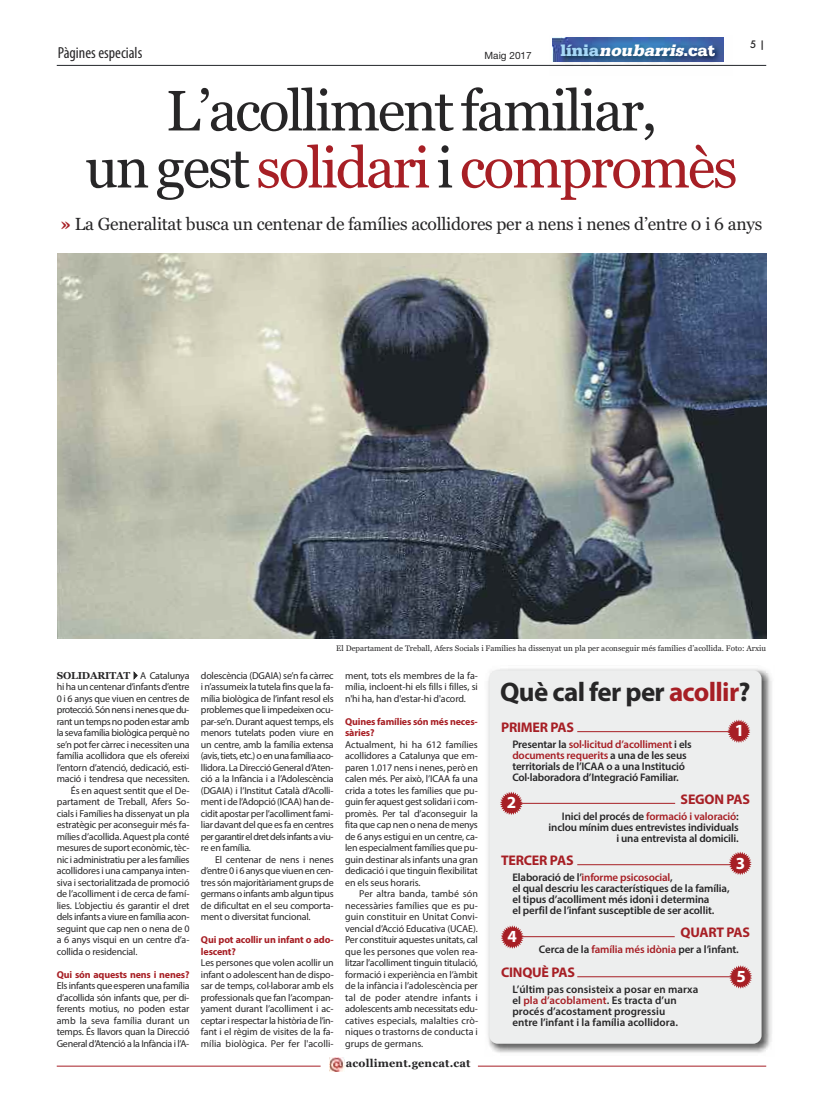
<style>
.page{position:relative;width:823px;height:1106px;background:#fff}
.page>*{position:absolute;margin:0;border:0;box-sizing:border-box;transform-origin:0 0}
.t1{font:57px/57px "Georgia";letter-spacing:-.04em;color:#272627;text-align:center}
.t2{font:700 27px "Myriad Pro";letter-spacing:-.025em;color:#272627}
.t3{font:17.5px "Georgia";letter-spacing:-.015em;color:#272627}
.t4{font:italic 900 17px "Serifa";color:#fff}
.t5{font:700 17px "Myriad Pro";color:#fff}
.t6{font:condensed 16px "Myriad Pro";color:#272627}
.t7{font:700 14px "Myriad Pro";letter-spacing:-.015em;color:#a71f25}
.t8{font:600 11px/11px "Myriad Pro";letter-spacing:-.015em;color:#272627}
.t9{font:600 11px/11px "Myriad Pro";letter-spacing:.005em;color:#272627}
.t10{font:700 11px "Georgia";letter-spacing:.015em;color:#272627}
.t11{font:10px/11.5px "Myriad Pro";letter-spacing:-.02em;color:#272627;text-align:justify}
.t12{font:700 10px/11.5px "Myriad Pro";letter-spacing:-.015em;color:#a71f25}
.t13{font:10px "Myriad Pro";letter-spacing:-.045em;color:#272627}
.t14{font:700 10px "Georgia";letter-spacing:-.02em;color:#272627}
.t15{font:10px "Helvetica Neue";color:#272627}
.t16{font:500 10px "Futura";color:#272627}
.t17{font:8px "Georgia";color:#272627}
.s1{font-style:normal;color:#a7d8f7}
.s2{font-style:normal}
.s3{color:#a71f25}
.s4{font-weight:700;color:#a71f25}
.s5{font-family:"Myriad Pro";font-weight:400}
</style>
<div class="page">
<img style="left:549px;top:37px;width:183px;height:28px">
<img style="left:552px;top:38px;width:171px;height:24px">
<hr style="left:57px;top:65px;width:708px;height:1px;background:#23262b">
<img style="left:488px;top:668px;width:284px;height:385px">
<div style="left:489px;top:670px;width:272px;height:373px;background:#edeeee;border-radius:9px"></div>
<img style="left:58px;top:254px;width:707px;height:384px">
<img style="left:329px;top:1057px;width:15px;height:14px">
<hr style="left:57px;top:1065px;width:263px;height:1px;background:#a71f25">
<hr style="left:477px;top:1065px;width:288px;height:1px;background:#a71f25">
<hr style="left:577px;top:731px;width:171px;height:1px;background:#a71f25">
<hr style="left:502px;top:802px;width:172px;height:1px;background:#a71f25">
<hr style="left:577px;top:864px;width:172px;height:1px;background:#a71f25">
<hr style="left:577px;top:976px;width:172px;height:1px;background:#a71f25">
<hr style="left:501px;top:936px;width:173px;height:1px;background:#a71f25">
<svg style="left:727px;top:719px;width:22px;height:24px"></svg>
<svg style="left:500px;top:791px;width:22px;height:24px"></svg>
<svg style="left:728px;top:851px;width:23px;height:24px"></svg>
<svg style="left:501px;top:925px;width:22px;height:23px"></svg>
<svg style="left:729px;top:965px;width:22px;height:23px"></svg>
<h3 class="t6" style="left:58px;top:47px;width:86px">Pàgines especials</h3>
<p class="t15" style="left:484px;top:50px;width:49px">Maig 2017</p>
<h3 class="t4" style="left:560px;top:44px;width:156px"><span class="s1">l í n i a</span> noubarris<span class="s2">. c a t</span></h3>
<p class="t16" style="left:749px;top:39px;width:16px">5 |</p>
<h1 class="t1" style="left:85px;top:82px;width:653px">L’acollimentfamiliar, ungest <span class="s3">solidari</span>i<span class="s3">compromès</span></h1>
<h3 class="t3" style="left:61px;top:214px;width:702px"><span class="s4">»</span> La Generalitat busca un centenar de famílies acollidores per a nens i nenes d’entre 0 i 6 anys</h3>
<p class="t14" style="left:57px;top:669px;width:134px">SOLIDARITAT✔<span class="s5">A Catalunya</span></p>
<p class="t11" style="left:57px;top:682px;width:134px">hi ha un centenar d’infants d’entre</p>
<p class="t11" style="left:57px;top:693px;width:134px">0 i 6 anys que viuen en centres de</p>
<p class="t13" style="left:57px;top:706px;width:134px">protecció. Són nens i nenes que du-</p>
<p class="t11" style="left:57px;top:716px;width:134px">rant un temps no poden estar amb</p>
<p class="t11" style="left:57px;top:728px;width:134px">la seva família biològica perquè no</p>
<p class="t11" style="left:57px;top:739px;width:134px">se’n pot fer càrrec i necessiten una</p>
<p class="t11" style="left:57px;top:751px;width:134px">família acollidora que els ofereixi</p>
<p class="t11" style="left:57px;top:762px;width:134px">l’entorn d’atenció, dedicació, esti-</p>
<p class="t11" style="left:57px;top:774px;width:134px">mació i tendresa que necessiten.</p>
<p class="t11" style="left:71px;top:785px;width:120px">És en aquest sentit que el De-</p>
<p class="t11" style="left:57px;top:797px;width:134px">partament de Treball, Afers So-</p>
<p class="t11" style="left:57px;top:808px;width:134px">cials i Famílies ha dissenyat un pla</p>
<p class="t11" style="left:57px;top:820px;width:134px">estratègic per aconseguir més fa-</p>
<p class="t11" style="left:57px;top:831px;width:134px">mílies d’acollida. Aquest pla conté</p>
<p class="t11" style="left:57px;top:843px;width:134px">mesures de suport econòmic, tèc-</p>
<p class="t11" style="left:57px;top:854px;width:134px">nic i administratiu per a les famílies</p>
<p class="t11" style="left:57px;top:866px;width:134px">acollidores i una campanya inten-</p>
<p class="t11" style="left:57px;top:877px;width:134px">siva i sectorialitzada de promoció</p>
<p class="t11" style="left:57px;top:889px;width:134px">de l’acolliment i de cerca de famí-</p>
<p class="t11" style="left:57px;top:900px;width:134px">lies. L’objectiu és garantir el dret</p>
<p class="t11" style="left:57px;top:912px;width:134px">dels infants a viure en família acon-</p>
<p class="t11" style="left:57px;top:923px;width:134px">seguint que cap nen o nena de 0</p>
<p class="t11" style="left:57px;top:935px;width:134px">a 6 anys visqui en un centre d’a-</p>
<p class="t11" style="left:57px;top:946px;width:82px">collida o residencial.</p>
<p class="t12" style="left:57px;top:969px;width:134px">Qui són aquests nens i nenes?</p>
<p class="t11" style="left:57px;top:981px;width:134px">Els infants que esperen una família d’acollida són infants que, per di&shy;ferents motius, no poden estar amb la seva família durant un temps. És llavors quan la Direcció General d’Atenció a la Infància i l’A-</p>
<p class="t17" style="left:336px;top:643px;width:431px">El Departament de Treball, Afers Socials i Famílies ha dissenyat un pla per aconseguir més famílies d’acollida. Foto: Arxiu</p>
<p class="t11" style="left:201px;top:670px;width:134px">dolescència (DGAIA) se’n fa càrrec i n’assumeix la tutela fins que la fa&shy;mília biològica de l’infant resol els problemes que li impedeixen ocu&shy;par-se’n. Durant aquest temps, els menors tutelats poden viure en un centre, amb la família extensa (avis, tiets, etc.) o en una família aco&shy;llidora. La Direcció General d’Aten&shy;ció a la Infància i a l’Adolescència (DGAIA) i l’Institut Català d’Acolli&shy;ment i de l’Adopció (ICAA) han de&shy;cidit apostar per l’acolliment fami&shy;liar davant del que es fa en centres per garantir el dret dels infants a viu&shy;re en família.</p>
<p class="t11" style="left:201px;top:854px;width:134px;text-indent:14px">El centenar de nens i nenes d’entre 0 i 6 anys que viuen en cen&shy;tres són majoritàriament grups de germans o infants amb algun tipus de dificultat en el seu comporta&shy;ment o diversitat funcional.</p>
<p class="t12" style="left:201px;top:935px;width:134px">Qui pot acollir un infant o ado&shy;lescent?</p>
<p class="t11" style="left:201px;top:958px;width:134px">Les persones que volen acollir un infant o adolescent han de dispo&shy;sar de temps, col·laborar amb els professionals que fan l’acompan&shy;yament durant l’acolliment i ac&shy;ceptar i respectar la història de l’in&shy;fant i el règim de visites de la fa&shy;mília biològica. Per fer l'acolli-</p>
<p class="t11" style="left:345px;top:670px;width:134px">ment, tots els membres de la fa&shy;mília, incloent-hi els fills i filles, si n'hi ha, han d'estar-hi d'acord.</p>
<p class="t12" style="left:345px;top:716px;width:134px">Quines famílies són més neces&shy;sàries?</p>
<p class="t11" style="left:345px;top:739px;width:134px">Actualment, hi ha 612 famílies acollidores a Catalunya que em&shy;paren 1.017 nens i nenes, però en calen més. Per això, l’ICAA fa una crida a totes les famílies que pu&shy;guin fer aquest gest solidari i com&shy;promès. Per tal d’aconseguir la fita que cap nen o nena de menys de 6 anys estigui en un centre, ca&shy;len especialment famílies que pu&shy;guin destinar als infants una gran dedicació i que tinguin flexibilitat en els seus horaris.</p>
<p class="t11" style="left:345px;top:889px;width:134px;text-indent:14px">Per altra banda, també són necessàries famílies que es pu&shy;guin constituir en Unitat Convi&shy;vencial d’Acció Educativa (UCAE).<br>Per constituir aquestes unitats, cal que les persones que volen rea&shy;litzar l’acolliment tinguin titulació, formació i experiència en l’àmbit de la infància i l’adolescència per tal de poder atendre infants i adolescents amb necessitats edu&shy;catives especials, malalties crò&shy;niques o trastorns de conducta i grups de germans.</p>
<p class="t10" style="left:345px;top:1057px;width:126px">acolliment.gencat.cat</p>
<h2 class="t2" style="left:500px;top:682px;width:252px">Què cal fer per <span class="s3">acollir</span>?</h2>
<h3 class="t7" style="left:500px;top:722px;width:75px">PRIMER PAS</h3>
<p class="t8" style="left:512px;top:739px;width:181px">Presentar la <span class="s3">sol·licitud d’acolliment</span> i els <span class="s3">documents requerits</span> a una de les seus territorials de l’ICAA o a una Institució Col·laboradora d’Integració Familiar.</p>
<h3 class="t7" style="left:680px;top:794px;width:71px">SEGON PAS</h3>
<p class="t8" style="left:548px;top:811px;width:191px;text-align:right">Inici del procés de <span class="s3">formació i valoració</span>: inclou mínim dues entrevistes individuals i una entrevista al domicili.</p>
<h3 class="t7" style="left:500px;top:855px;width:74px">TERCER PAS</h3>
<p class="t8" style="left:512px;top:872px;width:218px">Elaboració de l’<span class="s3">informe psicosocial</span>,<br>el qual descriu les característiques de la família, el tipus d’acolliment més idoni i determina<br>el perfil de l’infant susceptible de ser acollit.</p>
<h3 class="t7" style="left:680px;top:927px;width:71px">QUART PAS</h3>
<p class="t8" style="left:538px;top:944px;width:201px">Cerca de la <span class="s3">família més idònia</span> per a l’infant.</p>
<h3 class="t7" style="left:500px;top:967px;width:76px">CINQUÈ PAS</h3>
<p class="t9" style="left:512px;top:984px;width:187px">L’últim pas consisteix a posar en marxa el <span class="s3">pla d’acoblament</span>. Es tracta d’un procés d’acostament progressiu<br>entre l’infant i la família acollidora.</p>
<h3 class="t5" style="left:734px;top:724px;width:11px">1</h3>
<h3 class="t5" style="left:506px;top:796px;width:11px">2</h3>
<h3 class="t5" style="left:735px;top:856px;width:11px">3</h3>
<h3 class="t5" style="left:507px;top:930px;width:11px">4</h3>
<h3 class="t5" style="left:736px;top:969px;width:11px">5</h3>
</div>
